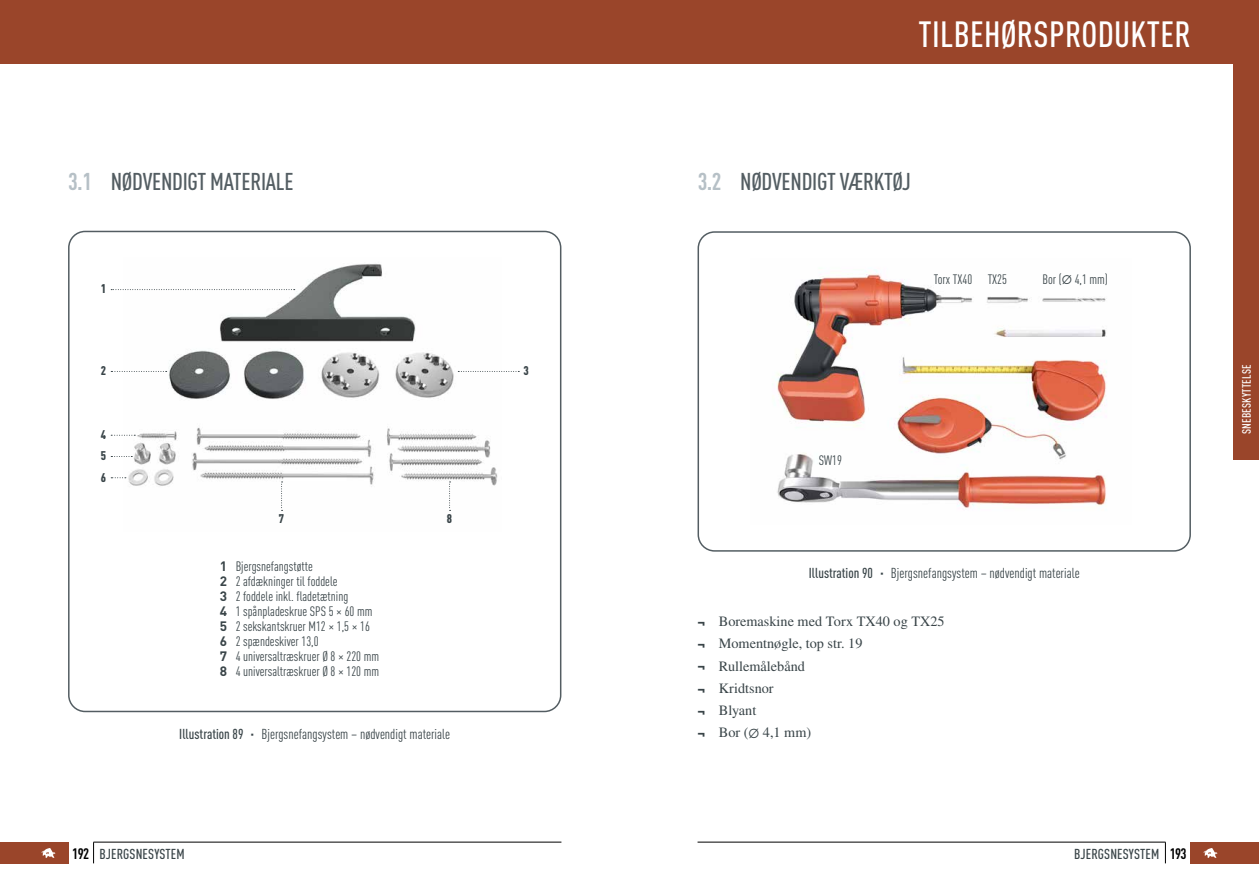
<style>
.page{position:relative;width:1259px;height:893px;background:#fff}
.page>*{position:absolute;margin:0;border:0;box-sizing:border-box;transform-origin:0 0}
.t1{font:500 condensed 36px "DIN Pro";letter-spacing:.01em;color:#fff}
.t2{font:500 condensed 24px "DIN Pro";letter-spacing:-.01em;color:#535d62}
.t3{font:condensed 14.25px "DIN Pro";color:#394448}
.t4{font:14.25px/22.2px "STIX General";color:#394448}
.t5{font:500 condensed 14.25px "DIN Pro";letter-spacing:.01em;color:#394448}
.t6{font:condensed 13.5px/15px "DIN Pro";color:#394448}
.t7{font:900 condensed 12.45px/21.3px "DIN Pro";color:#394448}
.t8{font:500 condensed 12px "DIN Pro";letter-spacing:.01em;color:#fff}
.s1{font-weight:700;color:#b6c0c6}
.s2{font-weight:700;font-stretch:normal}
.s3{font-weight:500}
.s4{font-weight:700;font-size:15px;color:#000}
.s5{font-family:"STIX General";font-stretch:normal}
.s6{font-family:"DIN Pro";font-weight:700}
</style>
<div class="page">
<div style="left:1191px;top:842px;width:68px;height:21px;background:#9a452a"></div>
<hr style="left:697px;top:842px;width:468px;height:1px;background:#000">
<svg style="left:1165px;top:842px;width:1px;height:21px"></svg>
<svg style="left:1203px;top:848px;width:14px;height:10px"></svg>
<div style="left:0;top:842px;width:68px;height:21px;background:#9a452a"></div>
<hr style="left:93px;top:842px;width:468px;height:1px;background:#000">
<svg style="left:93px;top:842px;width:1px;height:21px"></svg>
<svg style="left:42px;top:848px;width:13px;height:10px"></svg>
<div style="left:0;top:0;width:1259px;height:64px;background:#9a452a"></div>
<img style="left:124px;top:264px;width:374px;height:247px">
<svg style="left:111px;top:289px;width:184px;height:1px"></svg>
<svg style="left:458px;top:371px;width:61px;height:1px"></svg>
<svg style="left:111px;top:371px;width:56px;height:1px"></svg>
<svg style="left:111px;top:456px;width:21px;height:1px"></svg>
<svg style="left:111px;top:477px;width:15px;height:1px"></svg>
<svg style="left:111px;top:435px;width:24px;height:1px"></svg>
<svg style="left:281px;top:482px;width:1px;height:29px"></svg>
<svg style="left:449px;top:482px;width:1px;height:29px"></svg>
<div style="left:68px;top:231px;width:493px;height:481px;border:2px solid #535d62;border-radius:16px"></div>
<img style="left:777px;top:270px;width:330px;height:238px">
<div style="left:697px;top:231px;width:494px;height:321px;border:2px solid #535d62;border-radius:16px"></div>
<div style="left:1233px;top:0;width:26px;height:459px;background:#9a452a"></div>
<h2 class="t2" style="left:68px;top:163px;width:217px"><span class="s1">3.1</span> NØDVENDIGT MATERIALE</h2>
<p class="t7" style="left:101px;top:277px;width:7px">1</p>
<p class="t7" style="left:101px;top:359px;width:7px">2</p>
<p class="t7" style="left:523px;top:359px;width:7px">3</p>
<p class="t7" style="left:101px;top:423px;width:7px">4</p>
<p class="t7" style="left:101px;top:444px;width:7px">5<br>6</p>
<p class="t7" style="left:279px;top:507px;width:7px">7</p>
<p class="t7" style="left:447px;top:507px;width:7px">8</p>
<p class="t6" style="left:220px;top:558px;width:161px"><span class="s2">1</span> Bjergsnefangstøtte<br><span class="s2">2</span> 2 afdækninger til foddele<br><span class="s2">3</span> 2 foddele inkl. fladetætning<br><span class="s2">4</span> 1 spånpladeskrue SPS 5 × 60 mm<br><span class="s2">5</span> 2 sekskantskruer M12 × 1,5 × 16<br><span class="s2">6</span> 2 spændeskiver 13,0<br><span class="s2">7</span> 4 universaltræskruer Ø 8 × 220 mm<br><span class="s2">8</span> 4 universaltræskruer Ø 8 × 120 mm</p>
<p class="t3" style="left:179px;top:723px;width:272px"><span class="s3">ILLUSTRATION 89 ·</span> Bjergsnefangsystem – nødvendigt materiale</p>
<p class="t5" style="left:72px;top:843px;width:112px"><span class="s4">192</span> BJERGSNESYSTEM</p>
<h1 class="t1" style="left:918px;top:7px;width:274px">TILBEHØRSPRODUKTER</h1>
<h2 class="t2" style="left:697px;top:164px;width:213px"><span class="s1">3.2</span> NØDVENDIGT VÆRKTØJ</h2>
<p class="t6" style="left:934px;top:270px;width:75px">Torx TX40 TX25</p>
<p class="t6" style="left:1042px;top:271px;width:67px">Bor (<span class="s5">∅</span> 4,1 mm)</p>
<p class="t6" style="left:819px;top:452px;width:25px">SW19</p>
<p class="t3" style="left:809px;top:563px;width:272px"><span class="s3">ILLUSTRATION 90 ·</span> Bjergsnefangsystem – nødvendigt materiale</p>
<p class="t4" style="left:697px;top:611px;width:248px"><span class="s6">¬</span> Boremaskine med Torx TX40 og TX25 <span class="s6">¬</span> Momentnøgle, top str. 19<br><span class="s6">¬</span> Rullemålebånd<br><span class="s6">¬</span> Kridtsnor<br><span class="s6">¬</span> Blyant<br><span class="s6">¬</span> Bor (∅ 4,1 mm)</p>
<p class="t5" style="left:1074px;top:843px;width:114px">BJERGSNESYSTEM <span class="s4">193</span></p>
<p class="t8" style="left:1237px;top:434px;width:70px;rotate:-90deg">SNEBESKYTTELSE</p>
</div>
